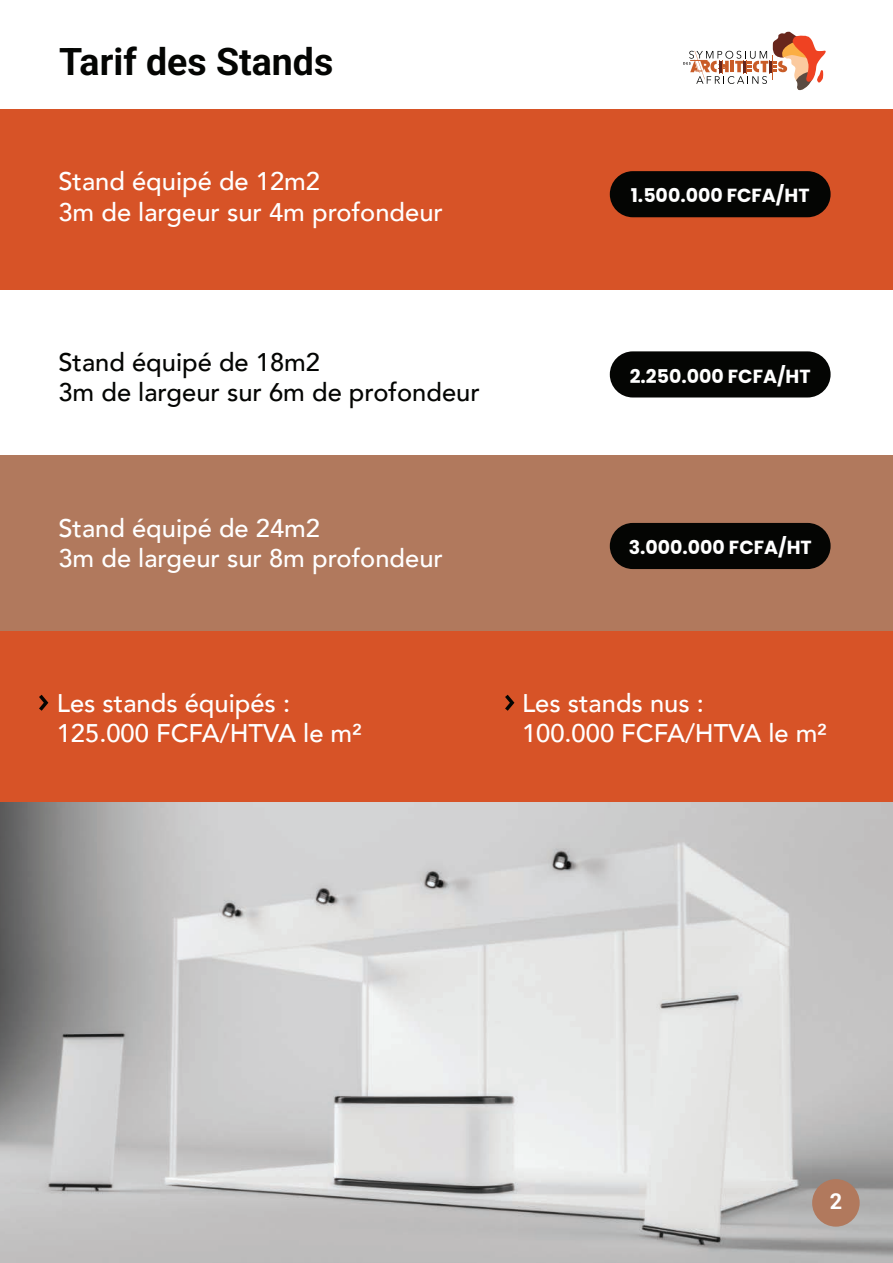
<style>
.page{position:relative;width:893px;height:1263px;background:#fff}
.page>*{position:absolute;margin:0;border:0;box-sizing:border-box;transform-origin:0 0}
.t1{font:700 37.5px "Roboto";color:#040503}
.t2{font:500 25.5px/30.6px "Avenir";color:#fff}
.t3{font:500 25.5px/30.6px "Avenir";color:#040503}
.t4{font:700 21.6px "Roboto";color:#fff}
.t5{font:700 18.9px "Poppins";color:#fff}
</style>
<div class="page">
<svg style="left:683px;top:31px;width:143px;height:60px"></svg>
<div style="left:0;top:456px;width:893px;height:180px;background:#b1795d"></div>
<div style="left:0;top:109px;width:893px;height:181px;background:#d75327"></div>
<div style="left:610px;top:351px;width:221px;height:46px;background:#040503;border-radius:23px"></div>
<div style="left:610px;top:523px;width:221px;height:46px;background:#040503;border-radius:23px"></div>
<div style="left:0;top:631px;width:893px;height:180px;background:#d75327"></div>
<svg style="left:39px;top:695px;width:9px;height:16px"></svg>
<svg style="left:505px;top:695px;width:9px;height:16px"></svg>
<img style="left:0;top:803px;width:892px;height:460px">
<div style="left:812px;top:1179px;width:48px;height:47px;background:#b1795d;border-radius:50%"></div>
<div style="left:610px;top:171px;width:221px;height:46px;background:#040503;border-radius:23px"></div>
<h1 class="t1" style="left:59px;top:35px;width:276px">Tarif des Stands</h1>
<p class="t2" style="left:58px;top:165px;width:386px">Stand équipé de 12m2<br>3m de largeur sur 4m profondeur</p>
<p class="t3" style="left:58px;top:345px;width:423px">Stand équipé de 18m2<br>3m de largeur sur 6m de profondeur</p>
<p class="t2" style="left:58px;top:511px;width:386px">Stand équipé de 24m2<br>3m de largeur sur 8m profondeur</p>
<p class="t5" style="left:631px;top:185px;width:180px">1.500.000 FCFA/HT</p>
<p class="t5" style="left:630px;top:365px;width:182px">2.250.000 FCFA/HT</p>
<p class="t5" style="left:629px;top:536px;width:185px">3.000.000 FCFA/HT</p>
<p class="t2" style="left:57px;top:686px;width:306px">Les stands équipés :<br>125.000 FCFA/HTVA le m²</p>
<p class="t2" style="left:522px;top:686px;width:306px">Les stands nus :<br>100.000 FCFA/HTVA le m²</p>
<p class="t4" style="left:830px;top:1186px;width:14px">2</p>
</div>
